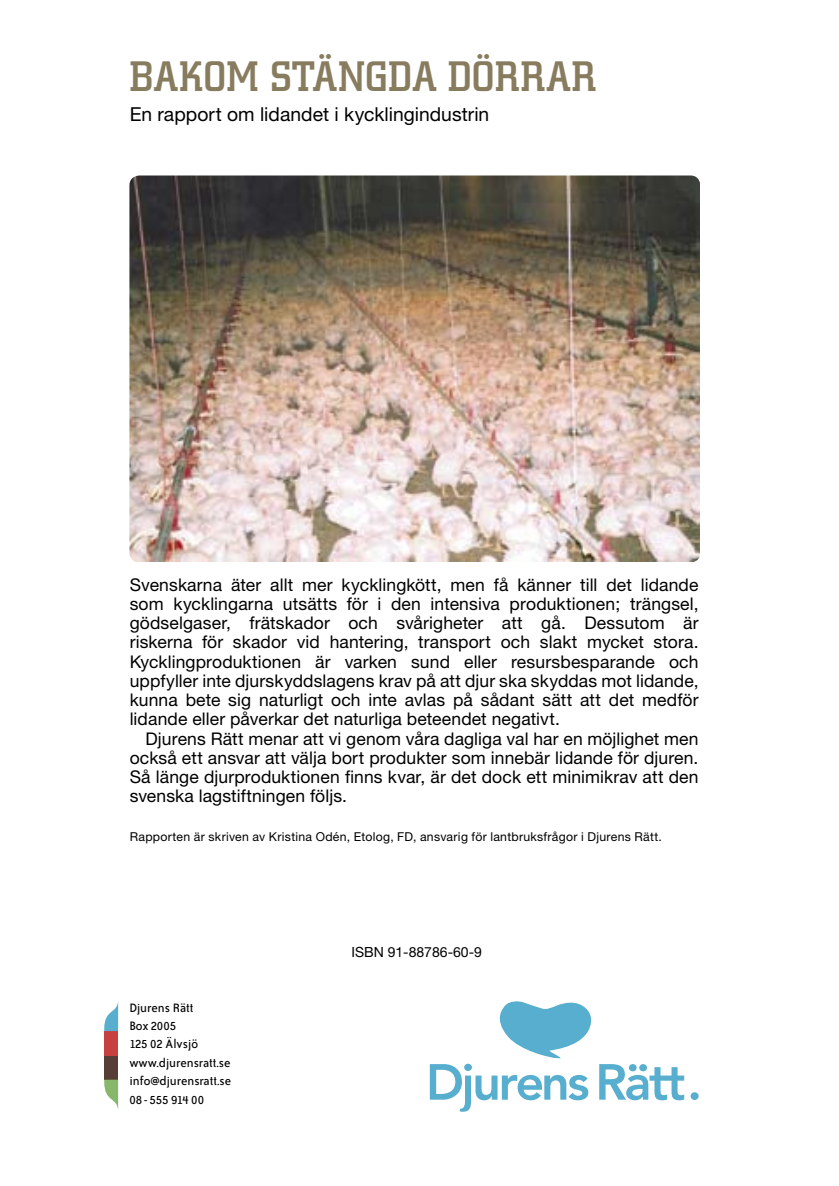
<style>
.page{position:relative;width:839px;height:1186px;background:#fff}
.page>*{position:absolute;margin:0;border:0;box-sizing:border-box;transform-origin:0 0}
.t1{font:500 42px "City BQ";letter-spacing:.015em;color:#887c5f}
.t2{font:19.25px "Helvetica Neue";color:#000}
.t3{font:17.5px/19.2px "Helvetica Neue";letter-spacing:.005em;color:#000;text-align:justify}
.t4{font:14px/18.4px "Bailey Sans ITC";color:#000}
.t5{font:14px "Helvetica Neue";color:#000}
.t6{font:12.25px "Helvetica Neue";letter-spacing:.025em;color:#000}
</style>
<div class="page">
<img style="left:129px;top:175px;width:570px;height:386px;border-radius:10px">
<svg style="left:599px;top:1064px;width:85px;height:36px"></svg>
<div style="left:690px;top:1092px;width:8px;height:8px;background:#57aece;border-radius:50%"></div>
<svg style="left:430px;top:1001px;width:161px;height:110px"></svg>
<div style="left:104px;top:1056px;width:14px;height:23px;background:#563d36"></div>
<div style="left:104px;top:1031px;width:14px;height:25px;background:#c5403e"></div>
<svg style="left:104px;top:1003px;width:14px;height:28px"></svg>
<svg style="left:104px;top:1079px;width:14px;height:30px"></svg>
<h1 class="t1" style="left:130px;top:54px;width:468px">BAKOM STÄNGDA DÖRRAR</h1>
<p class="t2" style="left:130px;top:103px;width:361px">En rapport om lidandet i kycklingindustrin</p>
<p class="t3" style="left:130px;top:574px;width:570px">Svenskarna äter allt mer kycklingkött, men få känner till det lidande som kycklingarna utsätts för i den intensiva produktionen; trängsel, gödselgaser, frätskador och svårigheter att gå. Dessutom är riskerna för skador vid hantering, transport och slakt mycket stora.<br>Kycklingproduktionen är varken sund eller resursbesparande och uppfyller inte djurskyddslagens krav på att djur ska skyddas mot lidande, kunna bete sig naturligt och inte avlas på sådant sätt att det medför lidande eller påverkar det naturliga beteendet negativt.</p>
<p class="t3" style="left:130px;top:728px;width:570px;text-indent:16px">Djurens Rätt menar att vi genom våra dagliga val har en möjlighet men också ett ansvar att välja bort produkter som innebär lidande för djuren.<br>Så länge djurproduktionen finns kvar, är det dock ett minimikrav att den svenska lagstiftningen följs.</p>
<p class="t6" style="left:130px;top:829px;width:533px">Rapporten är skriven av Kristina Odén, Etolog, FD, ansvarig för lantbruksfrågor i Djurens Rätt.</p>
<p class="t4" style="left:129px;top:998px;width:103px">Djurens Rätt<br>Box 2005<br>125 02 Älvsjö www.djurensratt.se info@djurensratt.se<br>08 - 555 914 00</p>
<p class="t5" style="left:351px;top:943px;width:132px">ISBN 91-88786-60-9</p>
</div>
